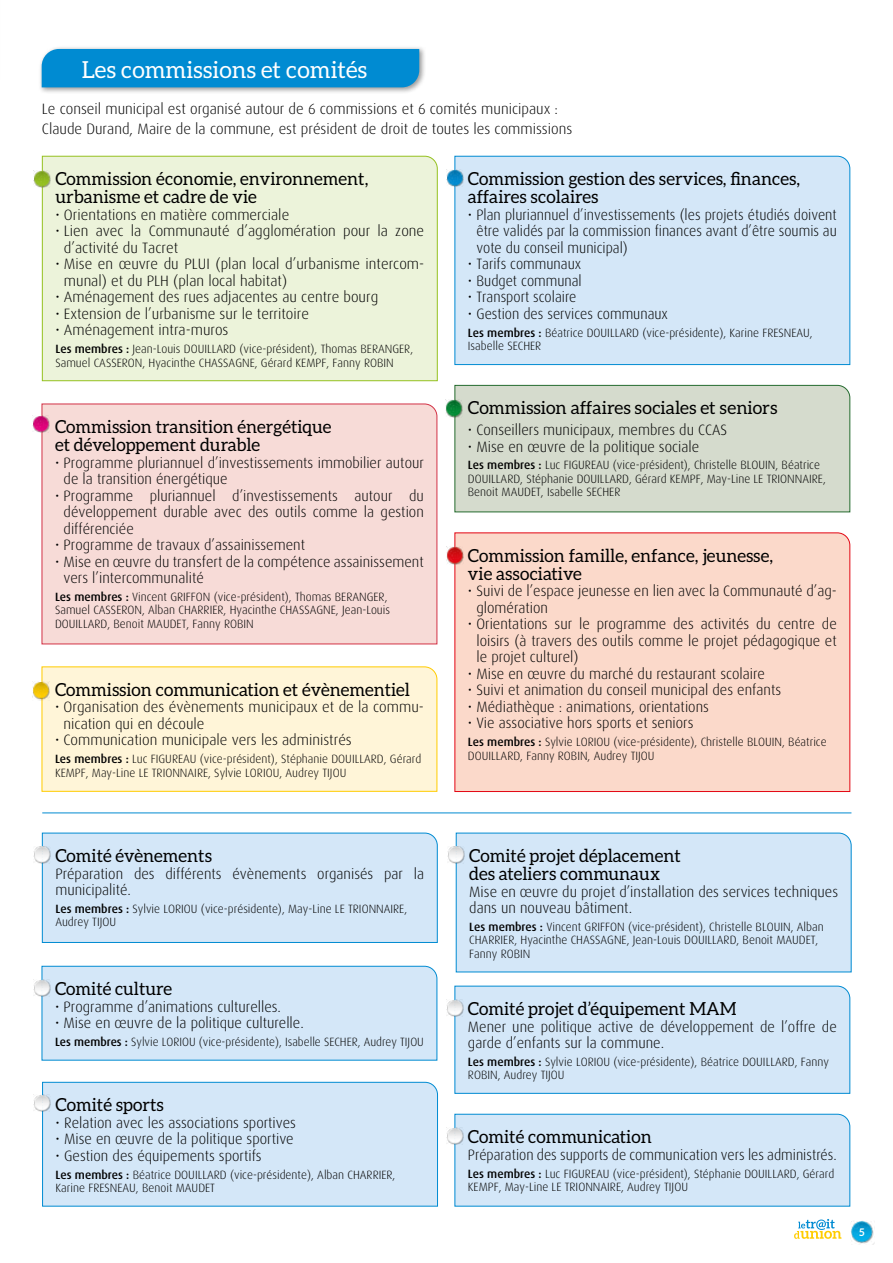
<style>
.page{position:relative;width:893px;height:1263px;background:#fff}
.page>*{position:absolute;margin:0;border:0;box-sizing:border-box;transform-origin:0 0}
.t1{font:23.4px "Aleo";color:#fff}
.t2{font:18px/18px "Aleo";color:#000}
.t3{font:300 15px/16.5px "Dax";color:#000}
.t4{font:300 15px "Dax";color:#000;scale:.95 1}
.t5{font:300 12px/13.5px "Dax";color:#000}
.t6{font:700 10.5px "Aleo";color:#fff}
.s1{font-weight:500}
</style>
<div class="page">
<img style="left:851px;top:1221px;width:23px;height:24px">
<svg style="left:794px;top:1219px;width:47px;height:20px"></svg>
<div style="left:42px;top:156px;width:396px;height:225px;background:#ecf3da"></div>
<div style="left:454px;top:156px;width:396px;height:209px;background:#d4e7f8"></div>
<img style="left:33px;top:170px;width:19px;height:19px">
<img style="left:446px;top:169px;width:18px;height:18px">
<div style="left:454px;top:532px;width:396px;height:260px;background:#fbd9ca"></div>
<img style="left:446px;top:547px;width:18px;height:18px">
<div style="left:41px;top:666px;width:396px;height:126px;background:#fff5d8"></div>
<img style="left:33px;top:682px;width:18px;height:18px">
<div style="left:454px;top:985px;width:396px;height:109px;background:#d4e7f8"></div>
<img style="left:446px;top:999px;width:18px;height:18px">
<div style="left:41px;top:966px;width:396px;height:95px;background:#d4e7f8"></div>
<img style="left:33px;top:979px;width:18px;height:18px">
<div style="left:456px;top:832px;width:396px;height:140px;background:#d4e7f8"></div>
<img style="left:447px;top:846px;width:19px;height:18px">
<div style="left:42px;top:832px;width:396px;height:111px;background:#d4e7f8"></div>
<img style="left:33px;top:846px;width:19px;height:18px">
<div style="left:454px;top:1114px;width:396px;height:93px;background:#d4e7f8"></div>
<img style="left:446px;top:1127px;width:18px;height:18px">
<div style="left:41px;top:403px;width:396px;height:241px;background:#f7dbd7"></div>
<img style="left:33px;top:415px;width:18px;height:18px">
<div style="left:454px;top:385px;width:396px;height:127px;background:#d5dbcd"></div>
<img style="left:445px;top:400px;width:19px;height:18px">
<hr style="left:42px;top:812px;width:809px;height:1px;background:#008bd2">
<div style="left:38px;top:46px;width:388px;height:48px;background:#000;opacity:.4"></div>
<div style="left:42px;top:49px;width:377px;height:38px;background:#008bd2"></div>
<div style="left:42px;top:1082px;width:396px;height:125px;background:#d4e7f8"></div>
<img style="left:33px;top:1094px;width:18px;height:18px">
<h1 class="t1" style="left:82px;top:56px;width:287px">Les commissions et comités</h1>
<p class="t3" style="left:42px;top:100px;width:532px;line-height:19.5px">Le conseil municipal est organisé autour de 6 commissions et 6 comités municipaux :<br>Claude Durand, Maire de la commune, est président de droit de toutes les commissions</p>
<p class="t2" style="left:55px;top:170px;width:314px">Commission économie, environnement, urbanisme et cadre de vie</p>
<p class="t3" style="left:55px;top:206px;width:235px">• Orientations en matière commerciale</p>
<p class="t3" style="left:64px;top:223px;width:362px;text-indent:-9px">• Lien avec la Communauté d’agglomération pour la zone d’activité du Tacret</p>
<p class="t3" style="left:64px;top:256px;width:362px;text-indent:-9px">• Mise en œuvre du PLUI (plan local d’urbanisme intercom&shy;munal) et du PLH (plan local habitat)</p>
<p class="t3" style="left:55px;top:289px;width:324px">• Aménagement des rues adjacentes au centre bourg</p>
<p class="t3" style="left:55px;top:305px;width:255px">• Extension de l’urbanisme sur le territoire</p>
<p class="t3" style="left:55px;top:322px;width:175px">• Aménagement intra-muros</p>
<p class="t5" style="left:55px;top:342px;width:359px"><span class="s1">Les membres :</span> Jean-Louis DOUILLARD (vice-président), Thomas BERANGER,<br>Samuel CASSERON, Hyacinthe CHASSAGNE, Gérard KEMPF, Fanny ROBIN</p>
<p class="t2" style="left:55px;top:417px;width:278px">Commission transition énergétique et développement durable</p>
<p class="t3" style="left:64px;top:454px;width:362px;text-indent:-9px">• Programme pluriannuel d’investissements immobilier autour de la transition énergétique</p>
<p class="t3" style="left:64px;top:487px;width:362px;text-align:justify;text-indent:-9px">• Programme pluriannuel d’investissements autour du développement durable avec des outils comme la gestion différenciée</p>
<p class="t3" style="left:55px;top:537px;width:252px">• Programme de travaux d’assainissement</p>
<p class="t3" style="left:64px;top:553px;width:362px;text-indent:-9px">• Mise en œuvre du transfert de la compétence assainissement vers l’intercommunalité</p>
<p class="t5" style="left:55px;top:590px;width:337px"><span class="s1">Les membres :</span> Vincent GRIFFON (vice-président), Thomas BERANGER,<br>Samuel CASSERON, Alban CHARRIER, Hyacinthe CHASSAGNE, Jean-Louis<br>DOUILLARD, Benoit MAUDET, Fanny ROBIN</p>
<p class="t2" style="left:55px;top:680px;width:357px">Commission communication et évènementiel</p>
<p class="t3" style="left:64px;top:699px;width:362px;text-indent:-9px">• Organisation des évènements municipaux et de la commu&shy;nication qui en découle</p>
<p class="t3" style="left:55px;top:732px;width:298px">• Communication municipale vers les administrés</p>
<p class="t5" style="left:55px;top:752px;width:368px"><span class="s1">Les membres :</span> Luc FIGUREAU (vice-président), Stéphanie DOUILLARD, Gérard<br>KEMPF, May-Line LE TRIONNAIRE, Sylvie LORIOU, Audrey TIJOU</p>
<p class="t2" style="left:468px;top:170px;width:334px">Commission gestion des services, finances, affaires scolaires</p>
<p class="t3" style="left:476px;top:206px;width:362px;text-align:justify;text-indent:-9px">• Plan pluriannuel d’investissements (les projets étudiés doivent être validés par la commission finances avant d’être soumis au vote du conseil municipal)</p>
<p class="t3" style="left:468px;top:256px;width:115px">• Tarifs communaux</p>
<p class="t3" style="left:468px;top:272px;width:115px">• Budget communal</p>
<p class="t3" style="left:468px;top:289px;width:110px">• Transport scolaire</p>
<p class="t3" style="left:468px;top:305px;width:202px">• Gestion des services communaux</p>
<p class="t5" style="left:468px;top:326px;width:346px"><span class="s1">Les membres :</span> Béatrice DOUILLARD (vice-présidente), Karine FRESNEAU,<br>Isabelle SECHER</p>
<p class="t2" style="left:468px;top:399px;width:311px">Commission affaires sociales et seniors</p>
<p class="t3" style="left:468px;top:422px;width:261px">• Conseillers municipaux, membres du CCAS</p>
<p class="t3" style="left:468px;top:438px;width:233px">• Mise en œuvre de la politique sociale</p>
<p class="t5" style="left:468px;top:459px;width:359px"><span class="s1">Les membres :</span> Luc FIGUREAU (vice-président), Christelle BLOUIN, Béatrice<br>DOUILLARD, Stéphanie DOUILLARD, Gérard KEMPF, May-Line LE TRIONNAIRE,<br>Benoit MAUDET, Isabelle SECHER</p>
<p class="t2" style="left:468px;top:546px;width:307px">Commission famille, enfance, jeunesse, vie associative</p>
<p class="t3" style="left:476px;top:583px;width:362px;text-indent:-9px">• Suivi de l’espace jeunesse en lien avec la Communauté d’ag&shy;glomération</p>
<p class="t3" style="left:476px;top:616px;width:362px;text-align:justify;text-indent:-9px">• Orientations sur le programme des activités du centre de loisirs (à travers des outils comme le projet pédagogique et le projet culturel)</p>
<p class="t3" style="left:468px;top:666px;width:299px">• Mise en œuvre du marché du restaurant scolaire</p>
<p class="t3" style="left:468px;top:682px;width:315px">• Suivi et animation du conseil municipal des enfants</p>
<p class="t3" style="left:468px;top:699px;width:243px">• Médiathèque : animations, orientations</p>
<p class="t3" style="left:468px;top:715px;width:227px">• Vie associative hors sports et seniors</p>
<p class="t5" style="left:468px;top:735px;width:360px"><span class="s1">Les membres :</span> Sylvie LORIOU (vice-présidente), Christelle BLOUIN, Béatrice<br>DOUILLARD, Fanny ROBIN, Audrey TIJOU</p>
<p class="t2" style="left:55px;top:846px;width:158px">Comité évènements</p>
<p class="t3" style="left:55px;top:865px;width:370px">Préparation des différents évènements organisés par la municipalité.</p>
<p class="t5" style="left:55px;top:902px;width:353px"><span class="s1">Les membres :</span> Sylvie LORIOU (vice-présidente), May-Line LE TRIONNAIRE,<br>Audrey TIJOU</p>
<p class="t2" style="left:55px;top:980px;width:119px">Comité culture</p>
<p class="t3" style="left:55px;top:998px;width:228px">• Programme d’animations culturelles.</p>
<p class="t3" style="left:55px;top:1015px;width:250px">• Mise en œuvre de la politique culturelle.</p>
<p class="t5" style="left:55px;top:1035px;width:370px"><span class="s1">Les membres :</span> Sylvie LORIOU (vice-présidente), Isabelle SECHER, Audrey TIJOU</p>
<p class="t2" style="left:56px;top:1096px;width:110px">Comité sports</p>
<p class="t3" style="left:56px;top:1114px;width:242px">• Relation avec les associations sportives</p>
<p class="t3" style="left:56px;top:1131px;width:240px">• Mise en œuvre de la politique sportive</p>
<p class="t3" style="left:56px;top:1147px;width:208px">• Gestion des équipements sportifs</p>
<p class="t5" style="left:56px;top:1168px;width:341px"><span class="s1">Les membres :</span> Béatrice DOUILLARD (vice-présidente), Alban CHARRIER,<br>Karine FRESNEAU, Benoit MAUDET</p>
<p class="t2" style="left:469px;top:846px;width:213px">Comité projet déplacement des ateliers communaux</p>
<p class="t3" style="left:469px;top:883px;width:370px">Mise en œuvre du projet d’installation des services techniques dans un nouveau bâtiment.</p>
<p class="t5" style="left:469px;top:920px;width:356px"><span class="s1">Les membres :</span> Vincent GRIFFON (vice-président), Christelle BLOUIN, Alban<br>CHARRIER, Hyacinthe CHASSAGNE, Jean-Louis DOUILLARD, Benoit MAUDET,<br>Fanny ROBIN</p>
<p class="t2" style="left:468px;top:999px;width:270px">Comité projet d’équipement MAM</p>
<p class="t3" style="left:468px;top:1018px;width:370px">Mener une politique active de développement de l’offre de garde d’enfants sur la commune.</p>
<p class="t5" style="left:468px;top:1055px;width:363px"><span class="s1">Les membres :</span> Sylvie LORIOU (vice-présidente), Béatrice DOUILLARD, Fanny<br>ROBIN, Audrey TIJOU</p>
<p class="t2" style="left:468px;top:1128px;width:185px">Comité communication</p>
<p class="t4" style="left:468px;top:1146px;width:390px">Préparation des supports de communication vers les administrés.</p>
<p class="t5" style="left:468px;top:1167px;width:368px"><span class="s1">Les membres :</span> Luc FIGUREAU (vice-président), Stéphanie DOUILLARD, Gérard<br>KEMPF, May-Line LE TRIONNAIRE, Audrey TIJOU</p>
<p class="t6" style="left:859px;top:1226px;width:7px">5</p>
</div>
